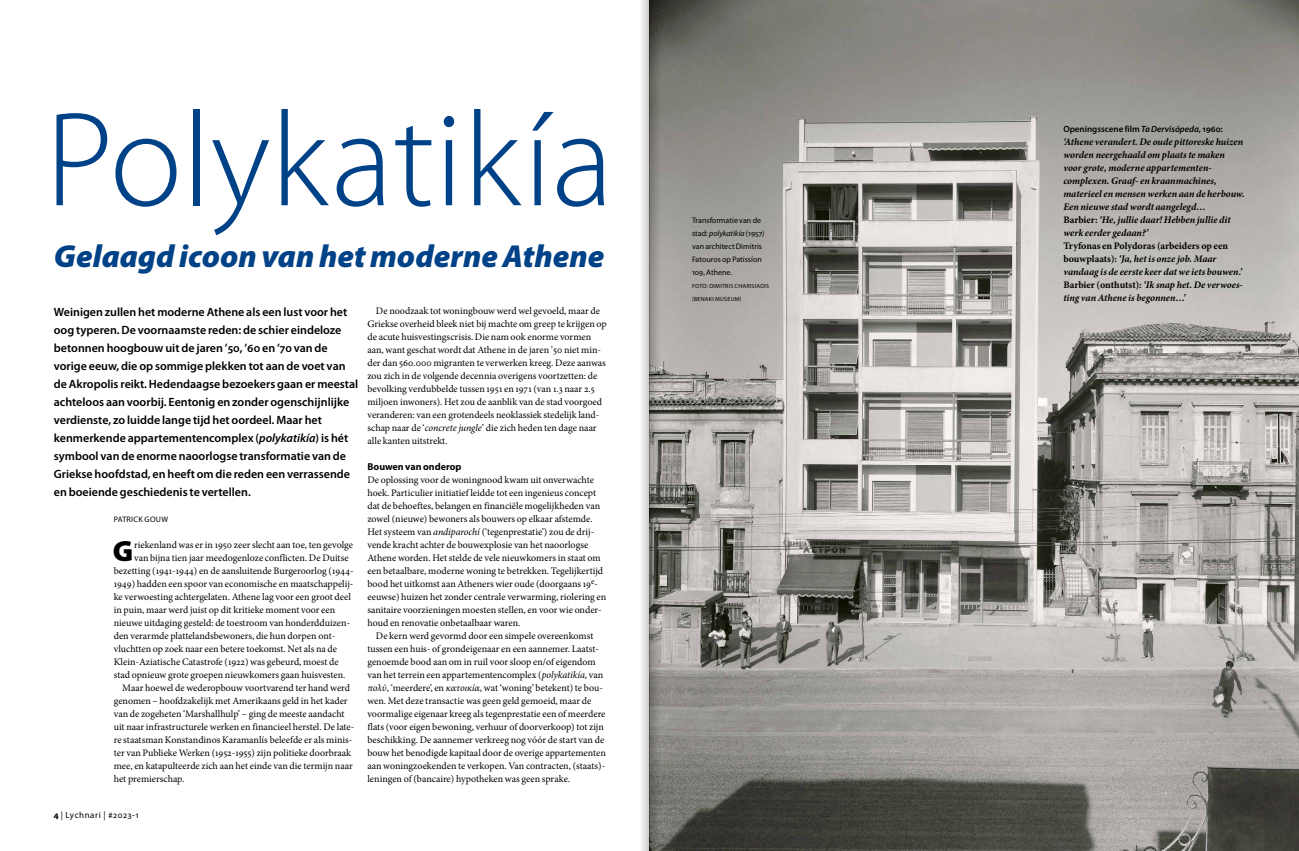
<style>
.page{position:relative;width:1299px;height:851px;background:#fff}
.page>*{position:absolute;margin:0;border:0;box-sizing:border-box;transform-origin:0 0}
.t1{font:300 135.5px "Myriad Pro";color:#004287}
.t2{font:italic 900 31.9px "Myriad Pro";color:#004287}
.t3{font:900 29.3px "Myriad Pro";color:#000}
.t4{font:600 12px/18px "Myriad Pro";color:#000}
.t5{font:10px/13px "Minion Pro";color:#000}
.t6{font:italic 700 10px/13px "Minion Pro";letter-spacing:-.005em;color:#000}
.t7{font:700 10px "Myriad Pro";color:#000}
.t8{font:600 9px "Myriad Pro";color:#000}
.t9{font:9px "Myriad Pro";letter-spacing:.06em;color:#000}
.t10{font:8px/13px "Myriad Pro";color:#000}
.t11{font:8px "Myriad Pro";letter-spacing:.04em;color:#000}
.t12{font:6px/13px "Myriad Pro";letter-spacing:.04em;color:#000}
.s1{font-style:italic}
.s2{font-weight:700}
.s3{font-style:normal}
</style>
<div class="page">
<img style="left:660px;top:0;width:638px;height:850px">
<svg style="left:641px;top:0;width:8px;height:850px;background:#e0e0e0"></svg>
<svg style="left:649px;top:0;width:11px;height:850px;background:#787772"></svg>
<h1 class="t1" style="left:45px;top:78px;width:569px">Polykatikía</h1>
<h2 class="t2" style="left:54px;top:235px;width:552px">Gelaagd icoon van het moderne Athene</h2>
<p class="t4" style="left:54px;top:303px;width:306px">Weinigen zullen het moderne Athene als een lust voor het oog typeren. De voornaamste reden: de schier eindeloze betonnen hoogbouw uit de jaren ’50, ’60 en ’70 van de vorige eeuw, die op sommige plekken tot aan de voet van de Akropolis reikt. Hedendaagse bezoekers gaan er meestal achteloos aan voorbij. Eentonig en zonder ogenschijnlijke verdienste, zo luidde lange tijd het oordeel. Maar het kenmerkende appartementencomplex (<span class="s1">polykatikía</span>) is hét symbool van de enorme naoorlogse transformatie van de Griekse hoofdstad, en heeft om die reden een verrassende en boeiende geschiedenis te vertellen.</p>
<p class="t11" style="left:114px;top:514px;width:56px">PATRICK GOUW</p>
<h3 class="t3" style="left:113px;top:531px;width:22px">G</h3>
<p class="t5" style="left:134px;top:538px;width:220px">riekenland was er in 1950 zeer slecht aan toe, ten gevolge</p>
<p class="t5" style="left:134px;top:551px;width:216px">van bijna tien jaar meedogenloze conflicten. De Duitse</p>
<p class="t5" style="left:114px;top:564px;width:241px">bezetting (1941-1944) en de aansluitende Burgeroorlog (1944-</p>
<p class="t5" style="left:114px;top:577px;width:241px">1949) hadden een spoor van economische en maatschappelij-</p>
<p class="t5" style="left:114px;top:590px;width:239px">ke verwoesting achtergelaten. Athene lag voor een groot deel</p>
<p class="t5" style="left:114px;top:603px;width:223px">in puin, maar werd juist op dit kritieke moment voor een</p>
<p class="t5" style="left:114px;top:616px;width:238px">nieuwe uitdaging gesteld: de toestroom van honderdduizen-</p>
<p class="t5" style="left:114px;top:629px;width:223px">den verarmde plattelandsbewoners, die hun dorpen ont-</p>
<p class="t5" style="left:114px;top:642px;width:225px">vluchtten op zoek naar een betere toekomst. Net als na de</p>
<p class="t5" style="left:114px;top:655px;width:226px">Klein-Aziatische Catastrofe (1922) was gebeurd, moest de</p>
<p class="t5" style="left:114px;top:668px;width:233px">stad opnieuw grote groepen nieuwkomers gaan huisvesten.</p>
<p class="t5" style="left:122px;top:681px;width:229px">Maar hoewel de wederopbouw voortvarend ter hand werd</p>
<p class="t5" style="left:114px;top:694px;width:235px">genomen – hoofdzakelijk met Amerikaans geld in het kader</p>
<p class="t5" style="left:114px;top:707px;width:232px">van de zogeheten ‘Marshallhulp’ – ging de meeste aandacht</p>
<p class="t5" style="left:114px;top:720px;width:242px">uit naar infrastructurele werken en financieel herstel. De late-</p>
<p class="t5" style="left:114px;top:733px;width:240px">re staatsman Konstandinos Karamanlís beleefde er als minis-</p>
<p class="t5" style="left:114px;top:746px;width:239px">ter van Publieke Werken (1952-1955) zijn politieke doorbraak</p>
<p class="t5" style="left:114px;top:759px;width:240px">mee, en katapulteerde zich aan het einde van die termijn naar</p>
<p class="t5" style="left:114px;top:772px;width:72px">het premierschap.</p>
<p class="t5" style="left:367px;top:304px;width:241px;text-indent:8px">De noodzaak tot woningbouw werd wel gevoeld, maar de Griekse overheid bleek niet bij machte om greep te krijgen op de acute huisvestingscrisis. Die nam ook enorme vormen aan, want geschat wordt dat Athene in de jaren ’50 niet min&shy;der dan 560.000 migranten te verwerken kreeg. Deze aanwas zou zich in de volgende decennia overigens voortzetten: de bevolking verdubbelde tussen 1951 en 1971 (van 1.3 naar 2.5 miljoen inwoners). Het zou de aanblik van de stad voorgoed veranderen: van een grotendeels neoklassiek stedelijk land&shy;schap naar de ‘<span class="s1">concrete jungle</span>’ die zich heden ten dage naar alle kanten uitstrekt.</p>
<p class="t7" style="left:367px;top:460px;width:96px">Bouwen van onderop</p>
<p class="t5" style="left:367px;top:473px;width:240px">De oplossing voor de woningnood kwam uit onverwachte hoek. Particulier initiatief leidde tot een ingenieus concept dat de behoeftes, belangen en financiële mogelijkheden van zowel (nieuwe) bewoners als bouwers op elkaar afstemde.<br>Het systeem van <span class="s1">andiparochí</span> (‘tegenprestatie’) zou de drij&shy;vende kracht achter de bouwexplosie van het naoorlogse Athene worden. Het stelde de vele nieuwkomers in staat om een betaalbare, moderne woning te betrekken. Tegelijkertijd bood het uitkomst aan Atheners wier oude (doorgaans 19<sup>e&shy;</sup>eeuwse) huizen het zonder centrale verwarming, riolering en sanitaire voorzieningen moesten stellen, en voor wie onder&shy;houd en renovatie onbetaalbaar waren.</p>
<p class="t5" style="left:367px;top:629px;width:240px;text-indent:9px">De kern werd gevormd door een simpele overeenkomst tussen een huis- of grondeigenaar en een aannemer. Laatst&shy;genoemde bood aan om in ruil voor sloop en/of eigendom van het terrein een appartementencomplex (<span class="s1">polykatikía</span>, van <span class="s1">πολύ</span>, ‘meerdere’, en <span class="s1">κατοικία</span>, wat ‘woning’ betekent) te bou&shy;wen. Met deze transactie was geen geld gemoeid, maar de voormalige eigenaar kreeg als tegenprestatie een of meerdere flats (voor eigen bewoning, verhuur of doorverkoop) tot zijn beschikking. De aannemer verkreeg nog vóór de start van de bouw het benodigde kapitaal door de overige appartementen aan woningzoekenden te verkopen. Van contracten, (staats)- leningen of (bancaire) hypotheken was geen sprake.</p>
<p class="t9" style="left:54px;top:808px;width:86px"><span class="s2">4</span> | Lychnari | #2023-1</p>
<p class="t10" style="left:692px;top:214px;width:74px">Transformatie van de stad: <span class="s1">polykatikía</span> (1957) van architect Dimitris<br>Fatouros op Patissíon<br>109, Athene.</p>
<p class="t12" style="left:692px;top:279px;width:79px">FOTO: DIMITRIS CHARISIADIS (BENAKI MUSEUM)</p>
<p class="t8" style="left:1063px;top:123px;width:161px">Openingsscene film <span class="s1">Ta Dervisópeda</span>, 1960:</p>
<p class="t6" style="left:1063px;top:135px;width:183px">‘Athene verandert. De oude pittoreske huizen worden neergehaald om plaats te maken voor grote, moderne appartementen&shy;complexen. Graaf- en kraanmachines, materieel en mensen werken aan de herbouw.<br>Een nieuwe stad wordt aangelegd…<br><span class="s3">Barbier:</span> ‘He, jullie daar! Hebben jullie dit werk eerder gedaan?’</p>
<p class="t6" style="left:1063px;top:239px;width:181px"><span class="s3">Tryfonas en Polydoras (arbeiders op een bouwplaats):</span> ‘Ja, het is onze job. Maar vandaag is de eerste keer dat we iets bouwen.’ <span class="s3">Barbier (onthutst):</span> ‘Ik snap het. De verwoes&shy;ting van Athene is begonnen…’</p>
</div>
